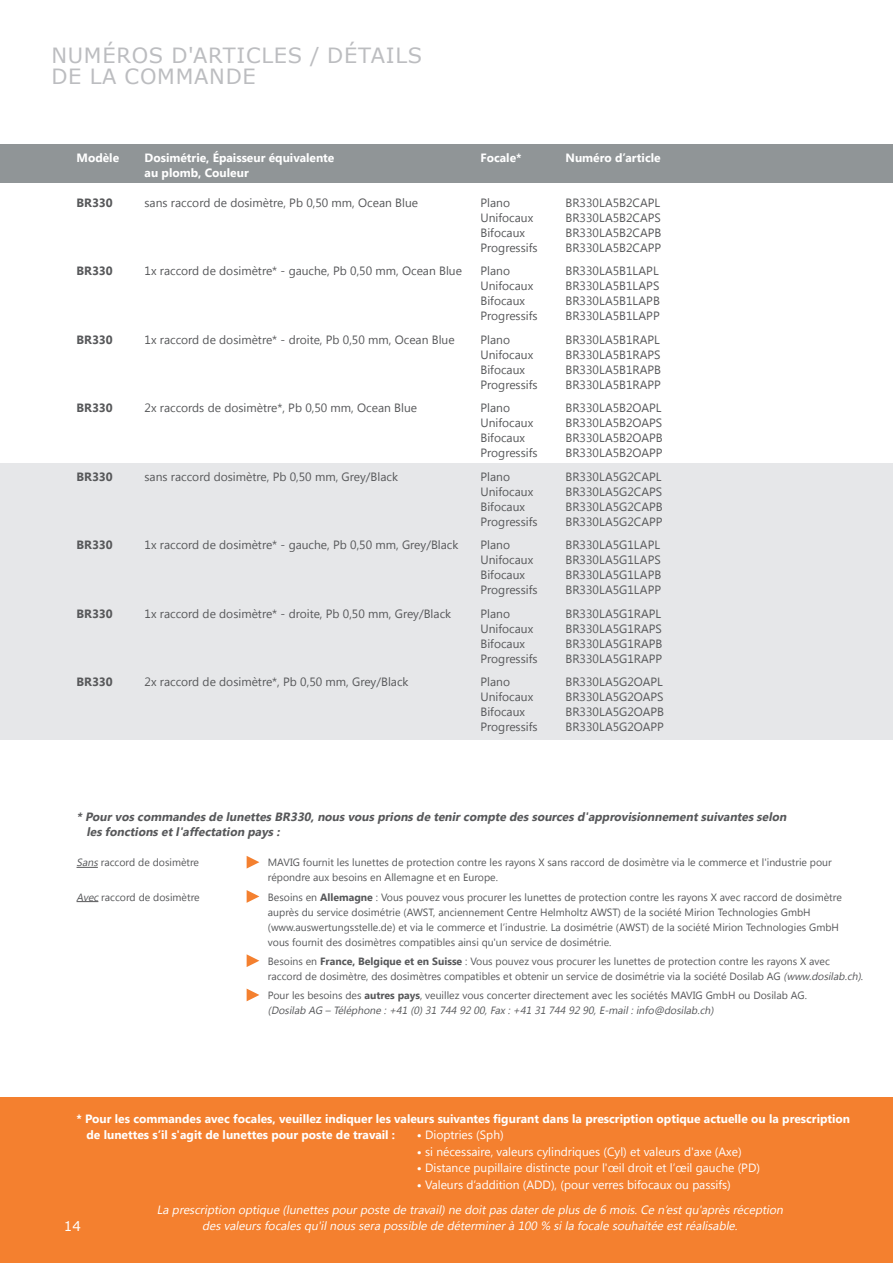
<style>
.page{position:relative;width:893px;height:1263px;background:#fff}
.page>*{position:absolute;margin:0;border:0;box-sizing:border-box;transform-origin:0 0}
.t1{font:21px/21px "Verdana";letter-spacing:.035em;color:#bcbdc0}
.t2{font:13.5px "Verdana";color:#fff}
.t3{font:12px "Lao UI";color:#57585a}
.t4{font:700 12px/16.5px "Lao UI";color:#fff}
.t5{font:italic 12px/25px "Lao UI";color:#fff}
.t6{font:italic 700 12px/15px "Lao UI";color:#57585a}
.t7{font:12px "Lao UI";color:#fff}
.t8{font:700 12px "Lao UI";color:#57585a}
.t9{font:10.5px/15px "Lao UI";color:#57585a}
.s1{font-style:italic}
.s2{font-weight:700}
.s3{font-weight:700;font-style:normal}
.s4{font-style:normal}
</style>
<div class="page">
<div style="left:0;top:463px;width:893px;height:277px;background:#e6e7e9"></div>
<div style="left:0;top:145px;width:893px;height:38px;background:#909597"></div>
<svg style="left:77px;top:867px;width:21px;height:1px"></svg>
<svg style="left:77px;top:901px;width:21px;height:1px"></svg>
<svg style="left:247px;top:856px;width:12px;height:12px"></svg>
<svg style="left:247px;top:890px;width:12px;height:13px"></svg>
<svg style="left:247px;top:954px;width:12px;height:13px"></svg>
<svg style="left:247px;top:988px;width:12px;height:13px"></svg>
<div style="left:0;top:1097px;width:893px;height:166px;background:#f4802f"></div>
<h1 class="t1" style="left:51px;top:44px;width:372px">NUMÉROS D'ARTICLES / DÉTAILS<br>DE LA COMMANDE</h1>
<p class="t4" style="left:77px;top:149px;width:44px">Modèle</p>
<p class="t4" style="left:145px;top:149px;width:191px">Dosimétrie, Épaisseur équivalente</p>
<p class="t4" style="left:480px;top:149px;width:43px">Focale*</p>
<p class="t4" style="left:566px;top:149px;width:97px">Numéro d’article</p>
<p class="t4" style="left:145px;top:164px;width:106px">au plomb, Couleur</p>
<p class="t8" style="left:77px;top:195px;width:38px">BR330</p>
<p class="t3" style="left:145px;top:195px;width:275px">sans raccord de dosimètre, Pb 0,50 mm, Ocean Blue</p>
<p class="t3" style="left:480px;top:195px;width:31px">Plano</p>
<p class="t3" style="left:566px;top:195px;width:96px">BR330LA5B2CAPL</p>
<p class="t3" style="left:480px;top:210px;width:54px">Unifocaux</p>
<p class="t3" style="left:566px;top:210px;width:97px">BR330LA5B2CAPS</p>
<p class="t3" style="left:480px;top:225px;width:46px">Bifocaux</p>
<p class="t3" style="left:566px;top:225px;width:97px">BR330LA5B2CAPB</p>
<p class="t3" style="left:480px;top:240px;width:59px">Progressifs</p>
<p class="t3" style="left:566px;top:240px;width:97px">BR330LA5B2CAPP</p>
<p class="t8" style="left:77px;top:263px;width:38px">BR330</p>
<p class="t3" style="left:145px;top:263px;width:319px">1x raccord de dosimètre* - gauche, Pb 0,50 mm, Ocean Blue</p>
<p class="t3" style="left:480px;top:263px;width:31px">Plano</p>
<p class="t3" style="left:566px;top:263px;width:95px">BR330LA5B1LAPL</p>
<p class="t3" style="left:480px;top:278px;width:54px">Unifocaux</p>
<p class="t3" style="left:566px;top:278px;width:95px">BR330LA5B1LAPS</p>
<p class="t3" style="left:480px;top:293px;width:46px">Bifocaux</p>
<p class="t3" style="left:566px;top:293px;width:96px">BR330LA5B1LAPB</p>
<p class="t3" style="left:480px;top:308px;width:59px">Progressifs</p>
<p class="t3" style="left:566px;top:308px;width:96px">BR330LA5B1LAPP</p>
<p class="t8" style="left:77px;top:332px;width:38px">BR330</p>
<p class="t3" style="left:145px;top:332px;width:312px">1x raccord de dosimètre* - droite, Pb 0,50 mm, Ocean Blue</p>
<p class="t3" style="left:480px;top:332px;width:31px">Plano</p>
<p class="t3" style="left:566px;top:332px;width:96px">BR330LA5B1RAPL</p>
<p class="t3" style="left:480px;top:347px;width:54px">Unifocaux</p>
<p class="t3" style="left:566px;top:347px;width:97px">BR330LA5B1RAPS</p>
<p class="t3" style="left:480px;top:362px;width:46px">Bifocaux</p>
<p class="t3" style="left:566px;top:362px;width:97px">BR330LA5B1RAPB</p>
<p class="t3" style="left:480px;top:377px;width:59px">Progressifs</p>
<p class="t3" style="left:566px;top:377px;width:97px">BR330LA5B1RAPP</p>
<p class="t8" style="left:77px;top:400px;width:38px">BR330</p>
<p class="t3" style="left:145px;top:400px;width:274px">2x raccords de dosimètre*, Pb 0,50 mm, Ocean Blue</p>
<p class="t3" style="left:480px;top:400px;width:31px">Plano</p>
<p class="t3" style="left:566px;top:400px;width:98px">BR330LA5B2OAPL</p>
<p class="t3" style="left:480px;top:415px;width:54px">Unifocaux</p>
<p class="t3" style="left:566px;top:415px;width:98px">BR330LA5B2OAPS</p>
<p class="t3" style="left:480px;top:430px;width:46px">Bifocaux</p>
<p class="t3" style="left:566px;top:430px;width:99px">BR330LA5B2OAPB</p>
<p class="t3" style="left:480px;top:445px;width:59px">Progressifs</p>
<p class="t3" style="left:566px;top:445px;width:99px">BR330LA5B2OAPP</p>
<p class="t8" style="left:77px;top:469px;width:38px">BR330</p>
<p class="t3" style="left:145px;top:469px;width:255px">sans raccord dosimètre, Pb 0,50 mm, Grey/Black</p>
<p class="t3" style="left:480px;top:469px;width:31px">Plano</p>
<p class="t3" style="left:566px;top:469px;width:97px">BR330LA5G2CAPL</p>
<p class="t3" style="left:480px;top:484px;width:54px">Unifocaux</p>
<p class="t3" style="left:566px;top:484px;width:98px">BR330LA5G2CAPS</p>
<p class="t3" style="left:480px;top:499px;width:46px">Bifocaux</p>
<p class="t3" style="left:566px;top:499px;width:99px">BR330LA5G2CAPB</p>
<p class="t3" style="left:480px;top:514px;width:59px">Progressifs</p>
<p class="t3" style="left:566px;top:514px;width:98px">BR330LA5G2CAPP</p>
<p class="t8" style="left:77px;top:537px;width:38px">BR330</p>
<p class="t3" style="left:145px;top:537px;width:315px">1x raccord de dosimètre* - gauche, Pb 0,50 mm, Grey/Black</p>
<p class="t3" style="left:480px;top:537px;width:31px">Plano</p>
<p class="t3" style="left:566px;top:537px;width:96px">BR330LA5G1LAPL</p>
<p class="t3" style="left:480px;top:552px;width:54px">Unifocaux</p>
<p class="t3" style="left:566px;top:552px;width:97px">BR330LA5G1LAPS</p>
<p class="t3" style="left:480px;top:567px;width:46px">Bifocaux</p>
<p class="t3" style="left:566px;top:567px;width:97px">BR330LA5G1LAPB</p>
<p class="t3" style="left:480px;top:582px;width:59px">Progressifs</p>
<p class="t3" style="left:566px;top:582px;width:97px">BR330LA5G1LAPP</p>
<p class="t8" style="left:77px;top:606px;width:38px">BR330</p>
<p class="t3" style="left:145px;top:606px;width:308px">1x raccord de dosimètre* - droite, Pb 0,50 mm, Grey/Black</p>
<p class="t3" style="left:480px;top:606px;width:31px">Plano</p>
<p class="t3" style="left:566px;top:606px;width:97px">BR330LA5G1RAPL</p>
<p class="t3" style="left:480px;top:621px;width:54px">Unifocaux</p>
<p class="t3" style="left:566px;top:621px;width:98px">BR330LA5G1RAPS</p>
<p class="t3" style="left:480px;top:636px;width:46px">Bifocaux</p>
<p class="t3" style="left:566px;top:636px;width:98px">BR330LA5G1RAPB</p>
<p class="t3" style="left:480px;top:651px;width:59px">Progressifs</p>
<p class="t3" style="left:566px;top:651px;width:98px">BR330LA5G1RAPP</p>
<p class="t8" style="left:77px;top:674px;width:38px">BR330</p>
<p class="t3" style="left:145px;top:674px;width:265px">2x raccord de dosimètre*, Pb 0,50 mm, Grey/Black</p>
<p class="t3" style="left:480px;top:674px;width:31px">Plano</p>
<p class="t3" style="left:566px;top:674px;width:99px">BR330LA5G2OAPL</p>
<p class="t3" style="left:480px;top:689px;width:54px">Unifocaux</p>
<p class="t3" style="left:566px;top:689px;width:100px">BR330LA5G2OAPS</p>
<p class="t3" style="left:480px;top:704px;width:46px">Bifocaux</p>
<p class="t3" style="left:566px;top:704px;width:100px">BR330LA5G2OAPB</p>
<p class="t3" style="left:480px;top:719px;width:59px">Progressifs</p>
<p class="t3" style="left:566px;top:719px;width:100px">BR330LA5G2OAPP</p>
<p class="t6" style="left:86px;top:809px;width:704px;text-indent:-10px">* Pourvos commandes de lunettes BR330,nous vous prions de tenircompte des sources d'approvisionnementsuivantes selon les fonctions etl'affectation pays :</p>
<p class="t9" style="left:77px;top:855px;width:124px"><span class="s1">Sans</span> raccord de dosimètre</p>
<p class="t9" style="left:268px;top:855px;width:565px">MAVIG fournit les lunettes de protection contre les rayons X sans raccord de dosimètre via le commerce et l'industrie pour répondre aux besoins en Allemagne et en Europe.</p>
<p class="t9" style="left:77px;top:889px;width:125px"><span class="s1">Avec</span> raccord de dosimètre</p>
<p class="t9" style="left:268px;top:889px;width:575px">Besoins en <span class="s2">Allemagne</span> : Vous pouvez vous procurer les lunettes de protection contre les rayons X avec raccord de dosimètre auprès du service dosimétrie (AWST, anciennement Centre Helmholtz AWST) de la société Mirion Technologies GmbH (www.auswertungsstelle.de) et via le commerce et l’industrie. La dosimétrie (AWST) de la société Mirion Technologies GmbH vous fournit des dosimètres compatibles ainsi qu'un service de dosimétrie.</p>
<p class="t9" style="left:268px;top:953px;width:597px">Besoins en <span class="s2">France, Belgique et en Suisse</span> : Vous pouvez vous procurer les lunettes de protection contre les rayons X avec raccord de dosimètre, des dosimètres compatibles et obtenir un service de dosimétrie via la société Dosilab AG <span class="s1">(www.dosilab.ch)</span>.</p>
<p class="t9" style="left:268px;top:987px;width:541px">Pour les besoins des <span class="s2">autres pays</span>, veuillez vous concerter directement avec les sociétés MAVIG GmbH ou Dosilab AG. <span class="s1">(Dosilab AG – Téléphone :+41 (0)31 744 92 00,Fax :+41 31 744 92 90,E-mail :info@dosilab.ch)</span></p>
<p class="t4" style="left:86px;top:1110px;width:765px;text-indent:-10px">* Pour les commandes avec focales, veuillez indiquer les valeurs suivantes figurant dans la prescription optique actuelle ou la prescription de lunettes s’il s'agit de lunettes pour poste de travail :</p>
<p class="t7" style="left:417px;top:1127px;width:89px"><span class="s2">•</span> Dioptries (Sph)</p>
<p class="t7" style="left:417px;top:1143px;width:326px"><span class="s2">•</span> si nécessaire, valeurs cylindriques (Cyl) et valeurs d'axe (Axe)</p>
<p class="t7" style="left:417px;top:1160px;width:345px"><span class="s2">•</span> Distance pupillaire distincte pour l'œil droit et l’œil gauche (PD)</p>
<p class="t5" style="left:157px;top:1172px;width:630px;text-indent:260px"><span class="s3">•</span> <span class="s4">Valeurs d’addition (ADD), (pour verres bifocaux ou passifs)<br></span>La prescription optique (lunettes pourposte de travail)ne doitpas daterde plus de 6 mois.Ce n’estqu'après réception</p>
<p class="t5" style="left:202px;top:1213px;width:539px">des valeurs focales qu'ilnous sera possible de déterminerà 100 % sila focale souhaitée estréalisable.</p>
<p class="t2" style="left:64px;top:1216px;width:19px">14</p>
</div>
